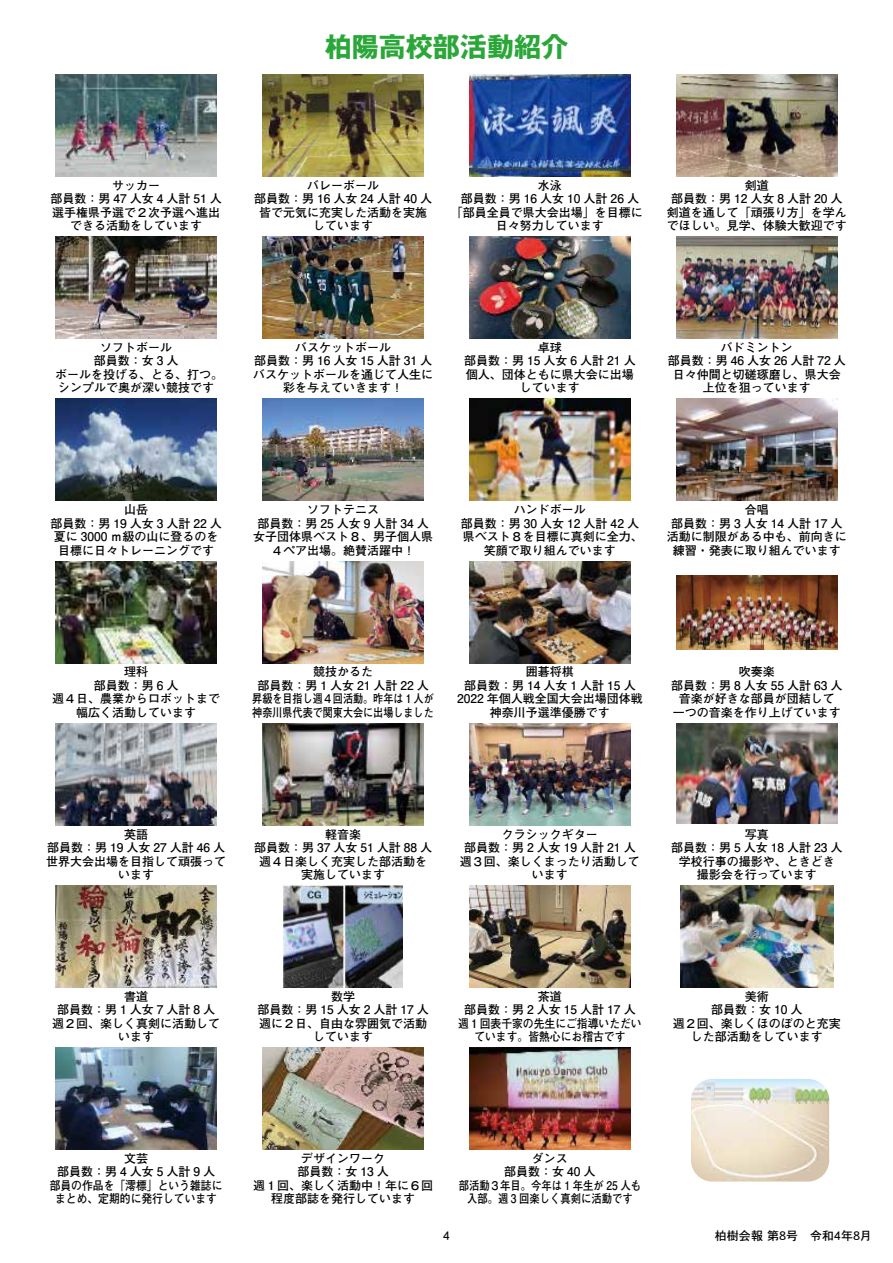
<style>
.page{position:relative;width:893px;height:1263px;background:#fff}
.page>*{position:absolute;margin:0;border:0;box-sizing:border-box;transform-origin:0 0}
.t1{font:700 27px "Gothic MB101 Pro";color:#2aa738}
.t2{font:700 12px/13.5px "Futo Go B101 Pro";color:#000;text-align:center}
.t3{font:12px "DFHS Gothic Std N W5";letter-spacing:.015em;color:#000}
</style>
<div class="page">
<img style="left:55px;top:74px;width:162px;height:102px">
<img style="left:262px;top:74px;width:162px;height:102px">
<img style="left:469px;top:74px;width:162px;height:102px">
<img style="left:676px;top:74px;width:162px;height:102px">
<img style="left:55px;top:237px;width:162px;height:102px">
<img style="left:262px;top:237px;width:162px;height:102px">
<img style="left:469px;top:237px;width:162px;height:102px">
<img style="left:676px;top:237px;width:162px;height:102px">
<img style="left:55px;top:399px;width:162px;height:102px">
<img style="left:262px;top:399px;width:162px;height:102px">
<img style="left:469px;top:399px;width:162px;height:102px">
<img style="left:676px;top:399px;width:162px;height:102px">
<img style="left:55px;top:561px;width:162px;height:102px">
<img style="left:262px;top:561px;width:162px;height:102px">
<img style="left:469px;top:561px;width:162px;height:102px">
<img style="left:676px;top:575px;width:162px;height:74px">
<img style="left:55px;top:723px;width:162px;height:102px">
<img style="left:262px;top:723px;width:162px;height:102px">
<img style="left:469px;top:723px;width:162px;height:102px">
<img style="left:676px;top:723px;width:162px;height:100px">
<img style="left:55px;top:885px;width:162px;height:102px">
<img style="left:284px;top:885px;width:118px;height:102px">
<img style="left:469px;top:885px;width:162px;height:102px">
<img style="left:680px;top:885px;width:154px;height:102px">
<img style="left:55px;top:1048px;width:162px;height:102px">
<img style="left:262px;top:1048px;width:162px;height:102px">
<img style="left:469px;top:1048px;width:162px;height:102px">
<img style="left:691px;top:1079px;width:138px;height:102px">
<h1 class="t1" style="left:325px;top:24px;width:245px">柏陽高校部活動紹介</h1>
<p class="t2" style="left:50px;top:177px;width:173px">サッカー<br>部員数：男 47 人女 4 人計 51 人選手権県予選で２次予選へ進出できる活動をしています</p>
<p class="t2" style="left:254px;top:177px;width:180px">バレーボール<br>部員数：男 16 人女 24 人計 40 人皆で元気に充実した活動を実施しています</p>
<p class="t2" style="left:451px;top:177px;width:193px">水泳<br>部員数：男 16 人女 10 人計 26 人「部員全員で県大会出場」を目標に日々努力しています</p>
<p class="t2" style="left:667px;top:177px;width:182px">剣道<br>部員数：男 12 人女 8 人計 20 人剣道を通して「頑張り方」を学んでほしい。見学、体験大歓迎です</p>
<p class="t2" style="left:55px;top:339px;width:169px">ソフトボール<br>部員数：女3 人<br>ボールを投げる、とる、打つ。シンプルで奥が深い競技です</p>
<p class="t2" style="left:253px;top:339px;width:181px">バスケットボール<br>部員数：男 16 人女 15 人計 31 人バスケットボールを通じて人生に彩を与えていきます!</p>
<p class="t2" style="left:464px;top:339px;width:173px">卓球<br>部員数：男 15 人女 6 人計 21 人個人、団体ともに県大会に出場しています</p>
<p class="t2" style="left:668px;top:339px;width:180px">バドミントン<br>部員数：男 46 人女 26 人計 72 人日々仲間と切磋琢磨し、県大会上位を狙っています</p>
<p class="t2" style="left:50px;top:501px;width:173px">山岳<br>部員数：男 19 人女 3 人計 22 人夏に 3000 ｍ級の山に登るのを目標に日々トレーニングです</p>
<p class="t2" style="left:253px;top:501px;width:181px">ソフトテニス<br>部員数：男 25 人女 9 人計 34 人女子団体県ベスト８、男子個人県<br>４ペア出場。絶賛活躍中!</p>
<p class="t2" style="left:461px;top:501px;width:184px">ハンドボール<br>部員数：男 30 人女 12 人計 42 人県ベスト８を目標に真剣に全力、笑顔で取り組んでいます</p>
<p class="t2" style="left:667px;top:501px;width:182px">合唱<br>部員数：男 3 人女 14 人計 17 人活動に制限がある中も、前向きに練習・発表に取り組んでいます</p>
<p class="t2" style="left:52px;top:663px;width:169px">理科<br>部員数：男6 人<br>週４日、農業からロボットまで幅広く活動しています</p>
<p class="t2" style="left:252px;top:663px;width:183px">競技かるた<br>部員数：男 1 人女 21 人計 22 人昇級を目指し週４回活動。昨年は１人が神奈川県代表で関東大会に出場しました</p>
<p class="t2" style="left:457px;top:663px;width:187px">囲碁将棋<br>部員数：男 14 人女 1 人計 15 人<br>2022 年個人戦全国大会出場団体戦神奈川予選準優勝です</p>
<p class="t2" style="left:671px;top:663px;width:173px">吹奏楽<br>部員数：男 8 人女 55 人計 63 人音楽が好きな部員が団結して<br>一つの音楽を作り上げています</p>
<p class="t2" style="left:46px;top:826px;width:181px">英語<br>部員数：男 19 人女 27 人計 46 人世界大会出場を目指して頑張っています</p>
<p class="t2" style="left:254px;top:826px;width:180px">軽音楽<br>部員数：男 37 人女 51 人計 88 人週４日楽しく充実した部活動を実施しています</p>
<p class="t2" style="left:460px;top:826px;width:181px">クラシックギター<br>部員数：男 2 人女 19 人計 21 人週３回、楽しくまったり活動しています</p>
<p class="t2" style="left:671px;top:826px;width:173px">写真<br>部員数：男 5 人女 18 人計 23 人学校行事の撮影や、ときどき<br>撮影会を行っています</p>
<p class="t2" style="left:52px;top:988px;width:169px">書道<br>部員数：男1 人女 7 人計 8 人週２回、楽しく真剣に活動しています</p>
<p class="t2" style="left:257px;top:988px;width:173px">数学<br>部員数：男 15 人女 2 人計 17 人週に２日、自由な雰囲気で活動しています</p>
<p class="t2" style="left:458px;top:988px;width:185px">茶道<br>部員数：男 2 人女 15 人計 17 人週１回表千家の先生にご指導いただいています。皆熱心にお稽古です</p>
<p class="t2" style="left:673px;top:988px;width:170px">美術<br>部員数：女 10 人<br>週２回、楽しくほのぼのと充実した部活動をしています</p>
<p class="t2" style="left:50px;top:1150px;width:174px">文芸<br>部員数：男4 人女 5 人計 9 人<br>部員の作品を「澪標」という雑誌にまとめ、定期的に発行しています</p>
<p class="t2" style="left:253px;top:1150px;width:181px">デザインワーク<br>部員数：女 13 人<br>週１回、楽しく活動中！年に６回程度部誌を発行しています</p>
<p class="t2" style="left:459px;top:1150px;width:184px">ダンス<br>部員数：女 40 人<br>部活動３年目。今年は 1 年生が 25 人も入部。週 3 回楽しく真剣に活動です</p>
<p class="t3" style="left:443px;top:1226px;width:9px">4</p>
<p class="t3" style="left:715px;top:1226px;width:158px">柏樹会報第号8 　令和年4 月8</p>
</div>
